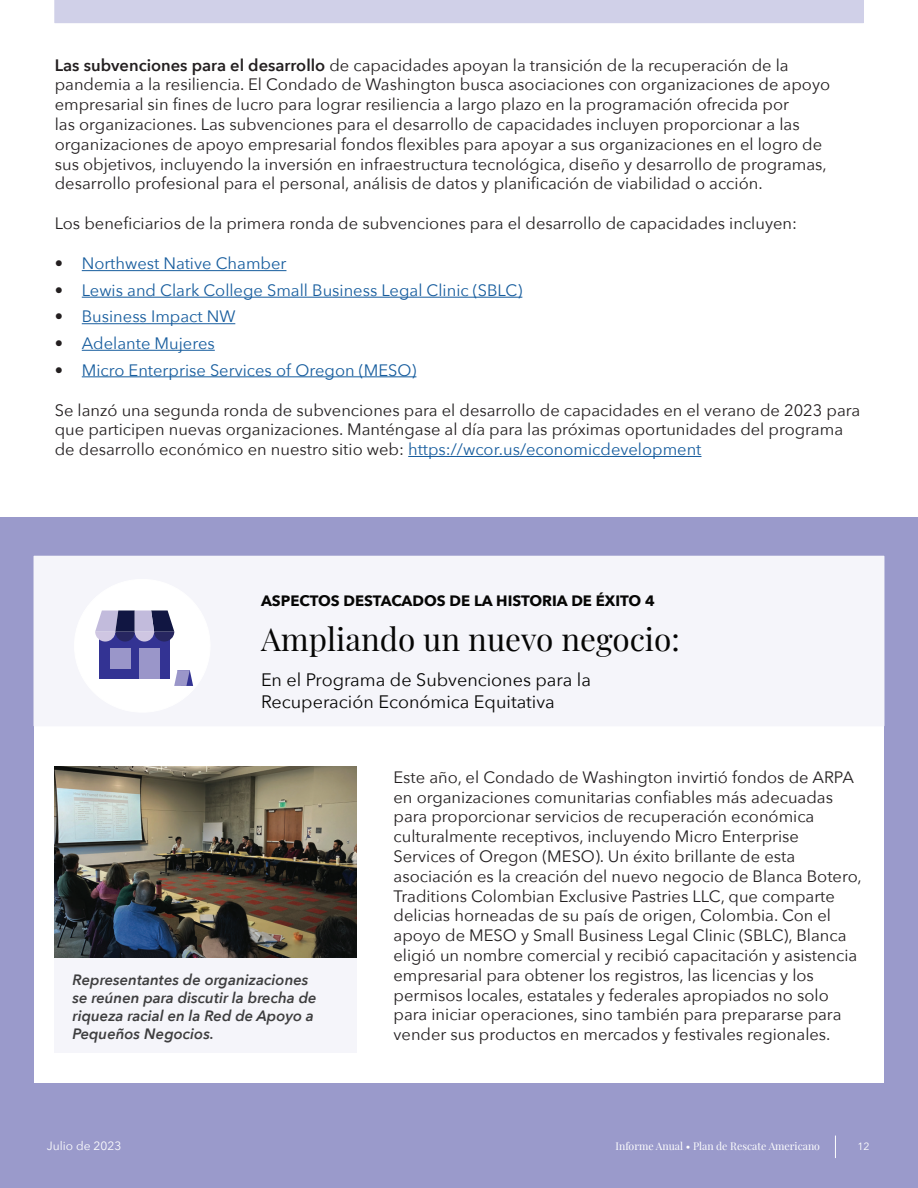
<style>
.page{position:relative;width:918px;height:1188px;background:#fff}
.page>*{position:absolute;margin:0;border:0;box-sizing:border-box;transform-origin:0 0}
.t1{font:31.5px "Playfair Display";color:#060605}
.t2{font:18px/21.6px "Avenir Next";color:#060605}
.t3{font:16.5px/19.8px "Avenir Next";color:#231f20}
.t4{font:16.5px "Avenir Next";color:#175d9e}
.t5{font:italic 600 15px/18px "Avenir Next";color:#3e3e3f}
.t6{font:700 15px "Avenir Next";color:#060605}
.t7{font:12px "Avenir Next";color:#fff}
.t8{font:10.5px "Playfair Display";color:#fff}
.t9{font:10.5px "Avenir Next";color:#fff}
.s1{font-weight:600}
.s2{color:#231f20}
.s3{color:#175d9e}
</style>
<div class="page">
<div style="left:0;top:517px;width:918px;height:671px;background:#9a9acb"></div>
<div style="left:34px;top:556px;width:850px;height:527px;background:#fff"></div>
<div style="left:34px;top:556px;width:850px;height:170px;background:#f5f5fa"></div>
<div style="left:54px;top:766px;width:303px;height:286px;background:#f5f5fa"></div>
<img style="left:54px;top:766px;width:303px;height:191px">
<svg style="left:95px;top:610px;width:98px;height:76px"></svg>
<div style="left:139px;top:648px;width:21px;height:31px;background:#9a96c9"></div>
<div style="left:110px;top:648px;width:21px;height:21px;background:#9a96c9"></div>
<div style="left:55px;top:0;width:808px;height:23px;background:#d0d0e8"></div>
<svg style="left:835px;top:1136px;width:1px;height:22px"></svg>
<hr style="left:82px;top:270px;width:204px;height:1px;background:#175d9e">
<hr style="left:82px;top:297px;width:440px;height:1px;background:#175d9e">
<hr style="left:82px;top:323px;width:153px;height:1px;background:#175d9e">
<hr style="left:82px;top:350px;width:133px;height:1px;background:#175d9e">
<hr style="left:82px;top:376px;width:334px;height:1px;background:#175d9e">
<hr style="left:408px;top:456px;width:294px;height:1px;background:#175d9e">
<p class="t3" style="left:55px;top:54px;width:777px"><span class="s1">Las subvenciones para el desarrollo</span> de capacidades apoyan la transición de la recuperación de la pandemia a la resiliencia. El Condado de Washington busca asociaciones con organizaciones de apoyo empresarial sin fines de lucro para lograr resiliencia a largo plazo en la programación ofrecida por<br>las organizaciones. Las subvenciones para el desarrollo de capacidades incluyen proporcionar a las organizaciones de apoyo empresarial fondos flexibles para apoyar a sus organizaciones en el logro de sus objetivos, incluyendo la inversión en infraestructura tecnológica, diseño y desarrollo de programas, desarrollo profesional para el personal, análisis de datos y planificación de viabilidad o acción.</p>
<p class="t3" style="left:55px;top:213px;width:744px">Los beneficiarios de la primera ronda de subvenciones para el desarrollo de capacidades incluyen:</p>
<p class="t4" style="left:55px;top:250px;width:233px"><span class="s2">•</span> Northwest Native Chamber</p>
<p class="t4" style="left:55px;top:276px;width:469px"><span class="s2">•</span> Lewis and Clark College Small Business Legal Clinic (SBLC)</p>
<p class="t4" style="left:55px;top:303px;width:182px"><span class="s2">•</span> Business Impact NW</p>
<p class="t4" style="left:55px;top:329px;width:162px"><span class="s2">•</span> Adelante Mujeres</p>
<p class="t4" style="left:55px;top:356px;width:363px"><span class="s2">•</span> Micro Enterprise Services of Oregon (MESO)</p>
<p class="t3" style="left:55px;top:399px;width:807px">Se lanzó una segunda ronda de subvenciones para el desarrollo de capacidades en el verano de 2023 para que participen nuevas organizaciones. Manténgase al día para las próximas oportunidades del programa de desarrollo económico en nuestro sitio web: <span class="s3">https://wcor.us/economicdevelopment</span></p>
<p class="t6" style="left:261px;top:588px;width:395px">ASPECTOS DESTACADOS DE LA HISTORIA DE ÉXITO 4</p>
<h1 class="t1" style="left:261px;top:615px;width:420px">Ampliando un nuevo negocio:</h1>
<p class="t2" style="left:261px;top:668px;width:332px">En el Programa de Subvenciones para la<br>Recuperación Económica Equitativa</p>
<p class="t5" style="left:73px;top:970px;width:246px">Representantes de organizaciones se reúnen para discutir la brecha de riqueza racial en la Red de Apoyo a<br>Pequeños Negocios.</p>
<p class="t3" style="left:394px;top:766px;width:470px">Este año, el Condado de Washington invirtió fondos de ARPA en organizaciones comunitarias confiables más adecuadas para proporcionar servicios de recuperación económica culturalmente receptivos, incluyendo Micro Enterprise Services of Oregon (MESO). Un éxito brillante de esta asociación es la creación del nuevo negocio de Blanca Botero, Traditions Colombian Exclusive Pastries LLC, que comparte delicias horneadas de su país de origen, Colombia. Con el apoyo de MESO y Small Business Legal Clinic (SBLC), Blanca eligió un nombre comercial y recibió capacitación y asistencia empresarial para obtener los registros, las licencias y los permisos locales, estatales y federales apropiados no solo para iniciar operaciones, sino también para prepararse para vender sus productos en mercados y festivales regionales.</p>
<p class="t7" style="left:47px;top:1136px;width:76px">Julio de 2023</p>
<p class="t8" style="left:616px;top:1138px;width:206px">Informe Anual • Plan de Rescate Americano</p>
<p class="t9" style="left:857px;top:1138px;width:14px">12</p>
</div>
